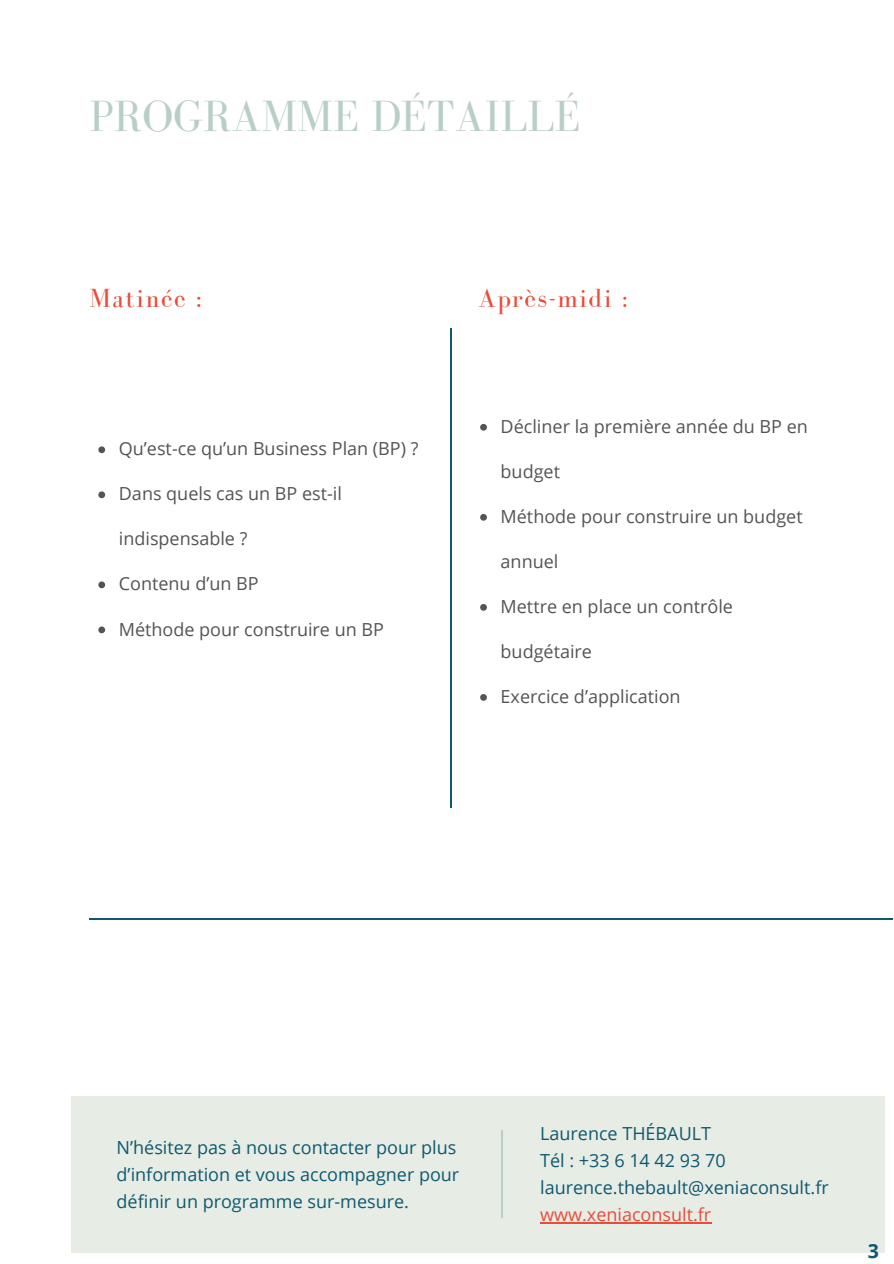
<style>
.page{position:relative;width:894px;height:1264px;background:#fff}
.page>*{position:absolute;margin:0;border:0;box-sizing:border-box;transform-origin:0 0}
.t1{font:45px "Bodoni FLF";color:#bacec9}
.t2{font:27px "Bodoni FLF";letter-spacing:.05em;color:#e94c3a}
.t3{font:700 19.5px "Open Sans";color:#0e5970}
.t4{font:18px "Open Sans";color:#545454}
.t5{font:18px/27px "Open Sans";color:#0e5970}
.t6{font:18px "Open Sans";color:#e94c3a}
</style>
<div class="page">
<div style="left:71px;top:1095px;width:813px;height:157px;background:#e7ece5"></div>
<hr style="left:501px;top:1130px;width:1px;height:87px;background:#bacec9">
<hr style="left:540px;top:1222px;width:171px;height:1px;background:#e94c3a">
<hr style="left:450px;top:328px;width:1px;height:479px;background:#0e5970">
<svg style="left:98px;top:446px;width:7px;height:7px"></svg>
<svg style="left:98px;top:491px;width:7px;height:7px"></svg>
<svg style="left:98px;top:581px;width:7px;height:7px"></svg>
<svg style="left:98px;top:626px;width:7px;height:7px"></svg>
<svg style="left:480px;top:424px;width:7px;height:6px"></svg>
<svg style="left:480px;top:514px;width:7px;height:6px"></svg>
<svg style="left:480px;top:604px;width:7px;height:6px"></svg>
<svg style="left:480px;top:694px;width:7px;height:6px"></svg>
<hr style="left:89px;top:918px;width:804px;height:1px;background:#0e5970">
<h2 class="t1" style="left:89px;top:92px;width:492px">PROGRAMME DÉTAILLÉ</h2>
<p class="t2" style="left:89px;top:283px;width:114px">Matinée :</p>
<p class="t4" style="left:119px;top:436px;width:301px">Qu’est-ce qu’un Business Plan (BP) ?</p>
<p class="t4" style="left:119px;top:481px;width:224px">Dans quels cas un BP est-il</p>
<p class="t4" style="left:119px;top:526px;width:130px">indispensable ?</p>
<p class="t4" style="left:119px;top:571px;width:141px">Contenu d’un BP</p>
<p class="t4" style="left:119px;top:616px;width:266px">Méthode pour construire un BP</p>
<p class="t2" style="left:478px;top:283px;width:151px">Après-midi :</p>
<p class="t4" style="left:500px;top:413px;width:309px">Décliner la première année du BP en</p>
<p class="t4" style="left:500px;top:458px;width:61px">budget</p>
<p class="t4" style="left:500px;top:503px;width:303px">Méthode pour construire un budget</p>
<p class="t4" style="left:500px;top:548px;width:59px">annuel</p>
<p class="t4" style="left:500px;top:593px;width:234px">Mettre en place un contrôle</p>
<p class="t4" style="left:500px;top:638px;width:93px">budgétaire</p>
<p class="t4" style="left:500px;top:683px;width:181px">Exercice d’application</p>
<h1 class="t5" style="left:117px;top:1133px;width:344px">N’hésitez pas à nous contacter pour plus d’information et vous accompagner pour</h1>
<h2 class="t5" style="left:117px;top:1187px;width:294px">définir un programme sur-mesure.</h2>
<p class="t5" style="left:540px;top:1119px;width:172px">Laurence THÉBAULT</p>
<p class="t5" style="left:540px;top:1146px;width:187px">Tél : +33 6 14 42 93 70</p>
<p class="t5" style="left:540px;top:1173px;width:290px">laurence.thebault@xeniaconsult.fr</p>
<p class="t6" style="left:540px;top:1202px;width:173px">www.xeniaconsult.fr</p>
<p class="t3" style="left:867px;top:1237px;width:13px">3</p>
</div>
